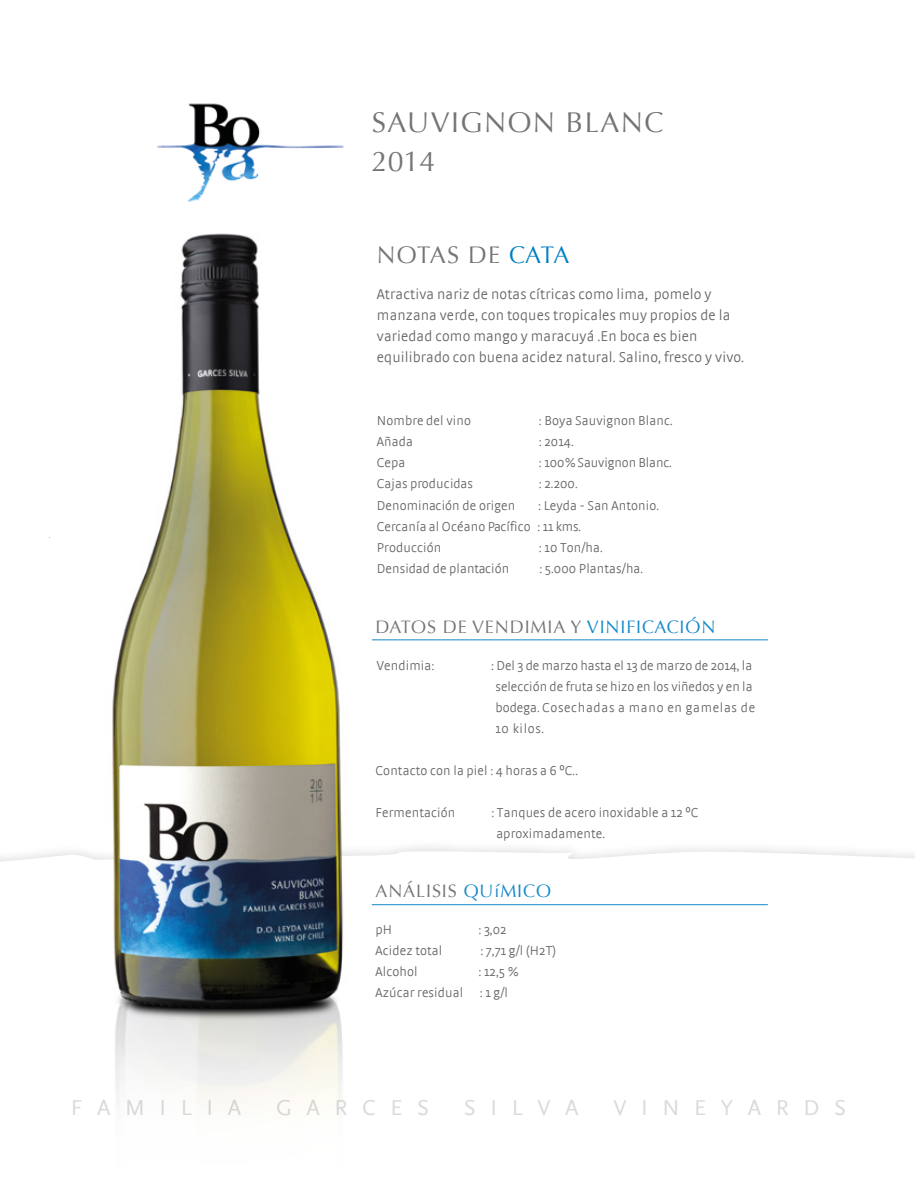
<style>
.page{position:relative;width:915px;height:1191px;background:#fff}
.page>*{position:absolute;margin:0;border:0;box-sizing:border-box;transform-origin:0 0}
.t1{font:28.5px/39px "Optima";letter-spacing:.05em;color:#747376}
.t2{font:24px "Optima";letter-spacing:.01em;color:#747376}
.t3{font:22.5px "Scala Sans Regular SC";letter-spacing:.645em;color:#dadada}
.t4{font:18px "Optima";letter-spacing:.05em;color:#747376}
.t5{font:300 15px/21px "Strada";letter-spacing:.01em;color:#636362}
.t6{font:300 13.5px/21px "Strada";letter-spacing:.01em;color:#636362}
.s1{color:#0280c3}
.s2{color:#1488ca}
</style>
<div class="page">
<svg style="left:0;top:848px;width:914px;height:58px"></svg>
<hr style="left:371px;top:904px;width:396px;height:1px;background:#1488ca">
<hr style="left:371px;top:639px;width:396px;height:1px;background:#1488ca">
<img style="left:53px;top:233px;width:341px;height:873px">
<img style="left:157px;top:103px;width:187px;height:99px">
<h1 class="t1" style="left:371px;top:104px;width:293px">SAUVIGNON BLANC<br>2014</h1>
<h2 class="t2" style="left:377px;top:241px;width:194px">NOTAS DE <span class="s1">CATA</span></h2>
<p class="t5" style="left:377px;top:284px;width:369px">Atractiva nariz de notas cítricas como lima, pomelo y manzana verde, con toques tropicales muy propios de la variedad como mango y maracuyá .En boca es bien equilibrado con buena acidez natural. Salino, fresco y vivo.</p>
<p class="t6" style="left:376px;top:410px;width:96px">Nombre del vino</p>
<p class="t6" style="left:538px;top:410px;width:135px">: Boya Sauvignon Blanc.</p>
<p class="t6" style="left:376px;top:431px;width:38px">Añada</p>
<p class="t6" style="left:538px;top:431px;width:36px">: 2014.</p>
<p class="t6" style="left:376px;top:452px;width:30px">Cepa</p>
<p class="t6" style="left:538px;top:452px;width:134px">: 100% Sauvignon Blanc.</p>
<p class="t6" style="left:376px;top:473px;width:97px">Cajas producidas</p>
<p class="t6" style="left:538px;top:473px;width:40px">: 2.200.</p>
<p class="t6" style="left:376px;top:494px;width:140px">Denominación de origen</p>
<p class="t6" style="left:376px;top:494px;width:284px;text-indent:161px">: Leyda - San Antonio.<br>Cercanía al Océano Pacífico : 11 kms.<br>Producción</p>
<p class="t6" style="left:538px;top:536px;width:65px">: 10 Ton/ha.</p>
<p class="t6" style="left:377px;top:557px;width:134px">Densidad de plantación</p>
<p class="t6" style="left:539px;top:557px;width:105px">: 5.000 Plantas/ha.</p>
<h3 class="t4" style="left:375px;top:616px;width:341px">DATOS DE VENDIMIA Y <span class="s2">VINIFICACIÓN</span></h3>
<p class="t6" style="left:377px;top:655px;width:59px">Vendimia:</p>
<p class="t6" style="left:495px;top:655px;width:261px;text-indent:-4px">: Del 3 de marzo hasta el 13 de marzo de 2014, la selección de fruta se hizo en los viñedos y en la bodega. Cosechadas a mano en gamelas de 10 kilos.</p>
<p class="t6" style="left:375px;top:760px;width:204px">Contacto con la piel : 4 horas a 6 ºC..</p>
<p class="t6" style="left:375px;top:802px;width:81px">Fermentación</p>
<p class="t6" style="left:496px;top:802px;width:204px;text-indent:-5px">: Tanques de acero inoxidable a 12 ºC aproximadamente.</p>
<h3 class="t4" style="left:375px;top:880px;width:177px">ANÁLISIS <span class="s2">QUíMICO</span></h3>
<p class="t6" style="left:375px;top:919px;width:18px">pH</p>
<p class="t6" style="left:478px;top:919px;width:29px">: 3,02</p>
<p class="t6" style="left:375px;top:940px;width:68px">Acidez total</p>
<p class="t6" style="left:480px;top:940px;width:77px">: 7,71 g/l (H2T)</p>
<p class="t6" style="left:375px;top:961px;width:44px">Alcohol</p>
<p class="t6" style="left:375px;top:961px;width:145px;text-indent:103px">: 12,5 %<br>Azúcar residual : 1 g/l</p>
<h3 class="t3" style="left:71px;top:1096px;width:172px">FAMILIA</h3>
<h3 class="t3" style="left:276px;top:1096px;width:154px">GARCES</h3>
<h3 class="t3" style="left:464px;top:1096px;width:116px">SILVA</h3>
<h3 class="t3" style="left:613px;top:1096px;width:234px">VINEYARDS</h3>
</div>
